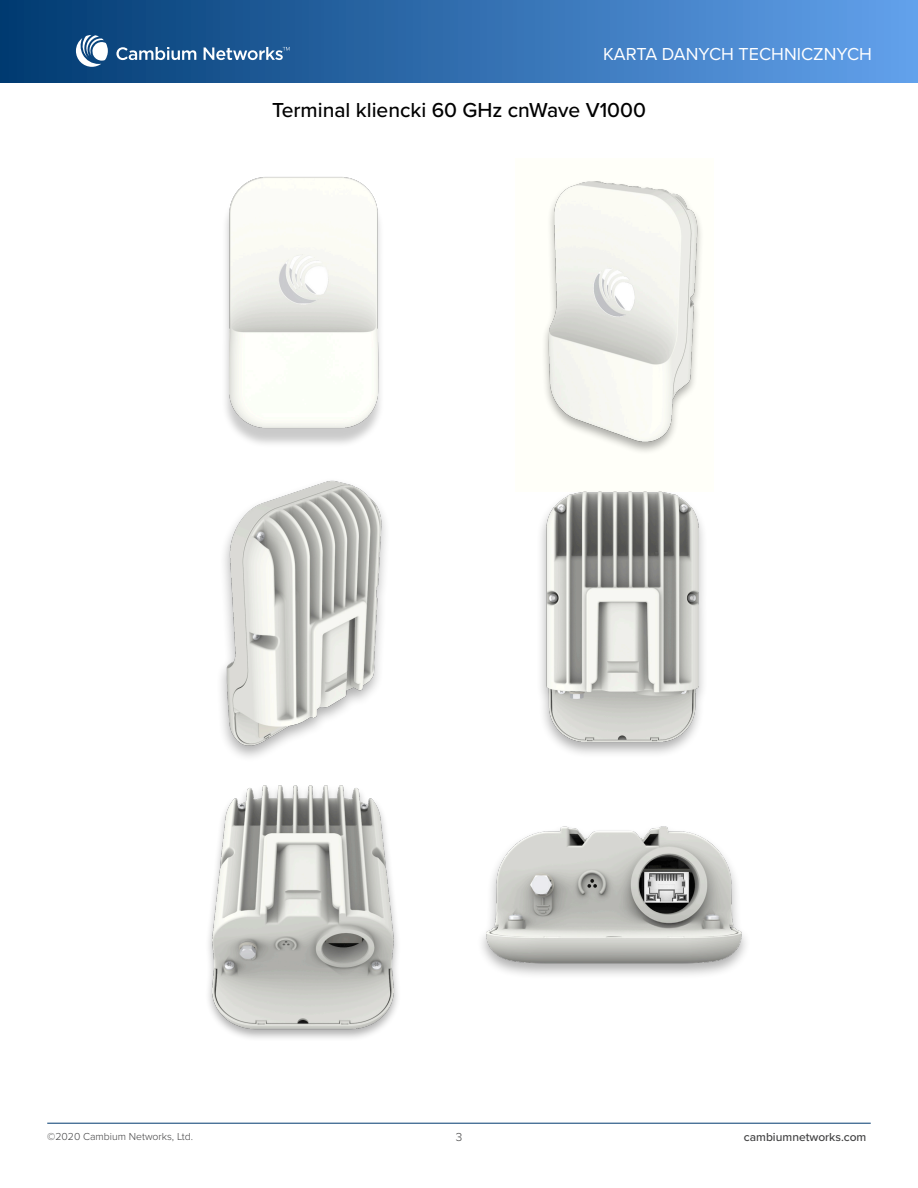
<style>
.page{position:relative;width:918px;height:1188px;background:#fff}
.page>*{position:absolute;margin:0;border:0;box-sizing:border-box;transform-origin:0 0}
.t1{font:500 21px "Proxima Nova";color:#000}
.t2{font:18px "Proxima Nova";color:#fff}
.t3{font:500 12px "Proxima Nova";color:#404041}
.t4{font:300 12px "Proxima Nova";color:#404041}
.t5{font:300 10.5px "Proxima Nova";color:#404041}
</style>
<div class="page">
<hr style="left:47px;top:1123px;width:824px;height:1px;background:#003a6f">
<div style="left:0;top:0;width:918px;height:82px;background:linear-gradient(to right,#003a70,#62a1ec)"></div>
<svg style="left:116px;top:47px;width:80px;height:13px"></svg>
<svg style="left:204px;top:47px;width:86px;height:13px"></svg>
<svg style="left:76px;top:35px;width:32px;height:32px"></svg>
<img style="left:225px;top:177px;width:156px;height:267px">
<img style="left:221px;top:480px;width:165px;height:277px">
<img style="left:543px;top:181px;width:159px;height:272px">
<img style="left:541px;top:491px;width:162px;height:263px">
<img style="left:208px;top:785px;width:190px;height:253px">
<img style="left:482px;top:826px;width:264px;height:149px">
<p class="t2" style="left:603px;top:41px;width:271px">KARTA DANYCH TECHNICZNYCH</p>
<p class="t1" style="left:272px;top:94px;width:375px">Terminal kliencki 60 GHz cnWave V1000</p>
<p class="t5" style="left:47px;top:1128px;width:147px">©2020 Cambium Networks, Ltd.</p>
<p class="t4" style="left:456px;top:1128px;width:8px">3</p>
<p class="t3" style="left:744px;top:1128px;width:124px">cambiumnetworks.com</p>
</div>
